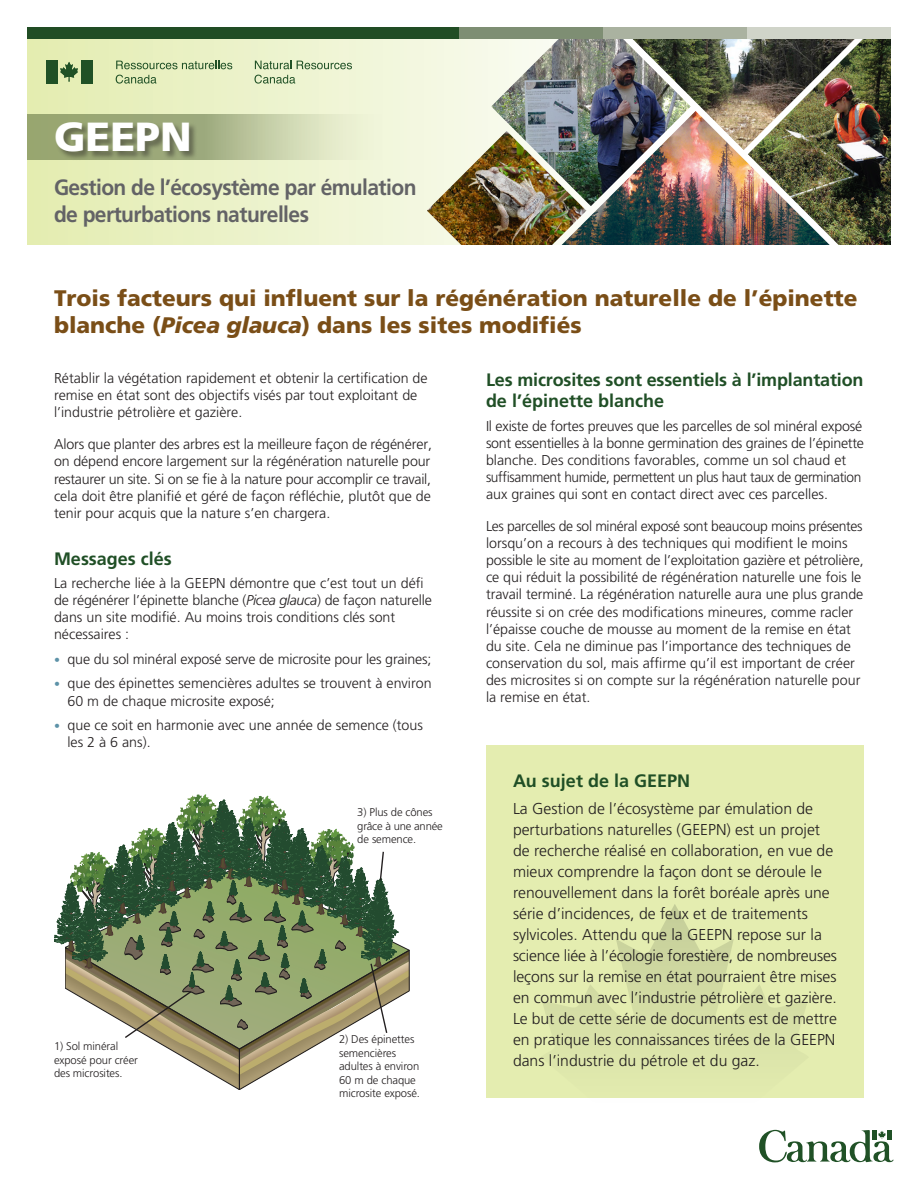
<style>
.page{position:relative;width:918px;height:1188px;background:#fff}
.page>*{position:absolute;margin:0;border:0;box-sizing:border-box;transform-origin:0 0}
.t1{font:900 40.65px "Frutiger";color:#fff}
.t2{font:900 22.5px/27px "Frutiger";color:#7a4e17}
.t3{font:700 22.2px/27px "Frutiger";letter-spacing:-.025em;color:#636366;scale:.95 1}
.t4{font:700 18px/21.6px "Frutiger";color:#204f26}
.t5{font:300 15.75px/21px "Frutiger";color:#231f20}
.t6{font:300 14.25px/17.1px "Frutiger";color:#231f20}
.t7{font:300 11.25px/13.5px "Frutiger";letter-spacing:-.01em;color:#231f20}
.t8{font:9px/10.8px "Myriad Pro";color:#231f20}
.s1{font-style:italic}
.s2{font-size:12px;color:#5d92a8}
</style>
<div class="page">
<svg style="left:27px;top:39px;width:400px;height:206px;background:#eaf1c8"></svg>
<img style="left:837px;top:150px;width:54px;height:95px">
<svg style="left:830px;top:150px;width:7px;height:94px"></svg>
<img style="left:691px;top:150px;width:139px;height:95px">
<img style="left:427px;top:39px;width:264px;height:206px">
<img style="left:427px;top:131px;width:159px;height:114px">
<img style="left:576px;top:39px;width:315px;height:111px">
<img style="left:624px;top:39px;width:240px;height:111px">
<svg style="left:54px;top:794px;width:355px;height:296px"></svg>
<div style="left:357px;top:808px;width:86px;height:43px;background:#fff"></div>
<div style="left:339px;top:1035px;width:91px;height:63px;background:#fff"></div>
<div style="left:54px;top:1041px;width:91px;height:56px;background:#fff"></div>
<svg style="left:27px;top:114px;width:398px;height:45px;background:#c8d1ab"></svg>
<div style="left:486px;top:746px;width:378px;height:352px;background:#e4edb0"></div>
<div style="left:56px;top:122px;width:142px;height:39px;background:#231f20;opacity:.45"></div>
<div style="left:27px;top:27px;width:432px;height:12px;background:#214d24"></div>
<div style="left:459px;top:27px;width:144px;height:12px;background:#7e8e73"></div>
<div style="left:603px;top:27px;width:144px;height:12px;background:#aab2a0"></div>
<div style="left:747px;top:27px;width:144px;height:12px;background:#d0d4c9"></div>
<div style="left:46px;top:60px;width:11px;height:23px;background:#205126"></div>
<svg style="left:60px;top:62px;width:18px;height:20px"></svg>
<div style="left:81px;top:60px;width:12px;height:23px;background:#205126"></div>
<svg style="left:116px;top:61px;width:116px;height:8px"></svg>
<svg style="left:116px;top:75px;width:41px;height:9px"></svg>
<svg style="left:255px;top:61px;width:36px;height:8px"></svg>
<svg style="left:297px;top:61px;width:55px;height:8px"></svg>
<svg style="left:254px;top:75px;width:41px;height:9px"></svg>
<svg style="left:759px;top:1130px;width:135px;height:32px"></svg>
<h1 class="t1" style="left:54px;top:113px;width:139px">GEEPN</h1>
<h3 class="t3" style="left:54px;top:174px;width:383px">Gestion de l’écosystème par émulation de perturbations naturelles</h3>
<h2 class="t2" style="left:54px;top:284px;width:805px">Trois facteurs qui influent sur la régénération naturelle de l’épinette blanche (<span class="s1">Picea glauca</span>) dans les sites modifiés</h2>
<p class="t6" style="left:54px;top:370px;width:375px">Rétablir la végétation rapidement et obtenir la certification de remise en état sont des objectifs visés par tout exploitant de l’industrie pétrolière et gazière.</p>
<p class="t6" style="left:54px;top:436px;width:379px;text-align:justify">Alors que planter des arbres est la meilleure façon de régénérer, on dépend encore largement sur la régénération naturelle pour restaurer un site. Si on se fie à la nature pour accomplir ce travail, cela doit être planifié et géré de façon réfléchie, plutôt que de tenir pour acquis que la nature s’en chargera.</p>
<p class="t4" style="left:54px;top:548px;width:119px">Messages clés</p>
<p class="t6" style="left:54px;top:574px;width:379px">La recherche liée à la GEEPN démontre que c’est tout un défi de régénérer l’épinette blanche (<span class="s1">Picea glauca</span>) de façon naturelle dans un site modifié. Au moins trois conditions clés sont nécessaires :</p>
<p class="t6" style="left:54px;top:650px;width:379px"><span class="s2">•</span> que du sol minéral exposé serve de microsite pour les graines;</p>
<p class="t6" style="left:68px;top:675px;width:366px;text-indent:-14px"><span class="s2">•</span> que des épinettes semencières adultes se trouvent à environ<br>60 m de chaque microsite exposé;</p>
<p class="t6" style="left:68px;top:717px;width:357px;text-indent:-14px"><span class="s2">•</span> que ce soit en harmonie avec une année de semence (tous les 2 à 6 ans).</p>
<p class="t4" style="left:486px;top:369px;width:379px">Les microsites sont essentiels à l’implantation de l’épinette blanche</p>
<p class="t6" style="left:486px;top:417px;width:380px">Il existe de fortes preuves que les parcelles de sol minéral exposé sont essentielles à la bonne germination des graines de l’épinette blanche. Des conditions favorables, comme un sol chaud et suffisamment humide, permettent un plus haut taux de germination aux graines qui sont en contact direct avec ces parcelles.</p>
<p class="t6" style="left:486px;top:518px;width:379px">Les parcelles de sol minéral exposé sont beaucoup moins présentes lorsqu’on a recours à des techniques qui modifient le moins possible le site au moment de l’exploitation gazière et pétrolière, ce qui réduit la possibilité de régénération naturelle une fois le travail terminé. La régénération naturelle aura une plus grande réussite si on crée des modifications mineures, comme racler l’épaisse couche de mousse au moment de la remise en état du site. Cela ne diminue pas l’importance des techniques de conservation du sol, mais affirme qu’il est important de créer des microsites si on compte sur la régénération naturelle pour la remise en état.</p>
<p class="t7" style="left:357px;top:806px;width:87px">3) Plus de cônes grâce à une année de semence.</p>
<p class="t8" style="left:359px;top:806px;width:58px">3) Masting to produce a high</p>
<p class="t8" style="left:359px;top:839px;width:23px">cones</p>
<p class="t7" style="left:339px;top:1033px;width:82px">2) Des épinettes semencières adultes à environ<br>60 m de chaque microsite exposé.</p>
<p class="t8" style="left:68px;top:1042px;width:67px">1) Exposed soil to create microsites</p>
<p class="t8" style="left:340px;top:1035px;width:65px">2) Mature seed trees within 60m of each microsite</p>
<p class="t7" style="left:54px;top:1039px;width:86px">1) Sol minéral exposé pour créer des microsites.</p>
<p class="t4" style="left:513px;top:770px;width:179px">Au sujet de la GEEPN</p>
<p class="t5" style="left:513px;top:798px;width:326px">La Gestion de l’écosystème par émulation de perturbations naturelles (GEEPN) est un projet de recherche réalisé en collaboration, en vue de mieux comprendre la façon dont se déroule le renouvellement dans la forêt boréale après une série d’incidences, de feux et de traitements sylvicoles. Attendu que la GEEPN repose sur la science liée à l’écologie forestière, de nombreuses leçons sur la remise en état pourraient être mises en commun avec l’industrie pétrolière et gazière.<br>Le but de cette série de documents est de mettre en pratique les connaissances tirées de la GEEPN dans l’industrie du pétrole et du gaz.</p>
</div>
